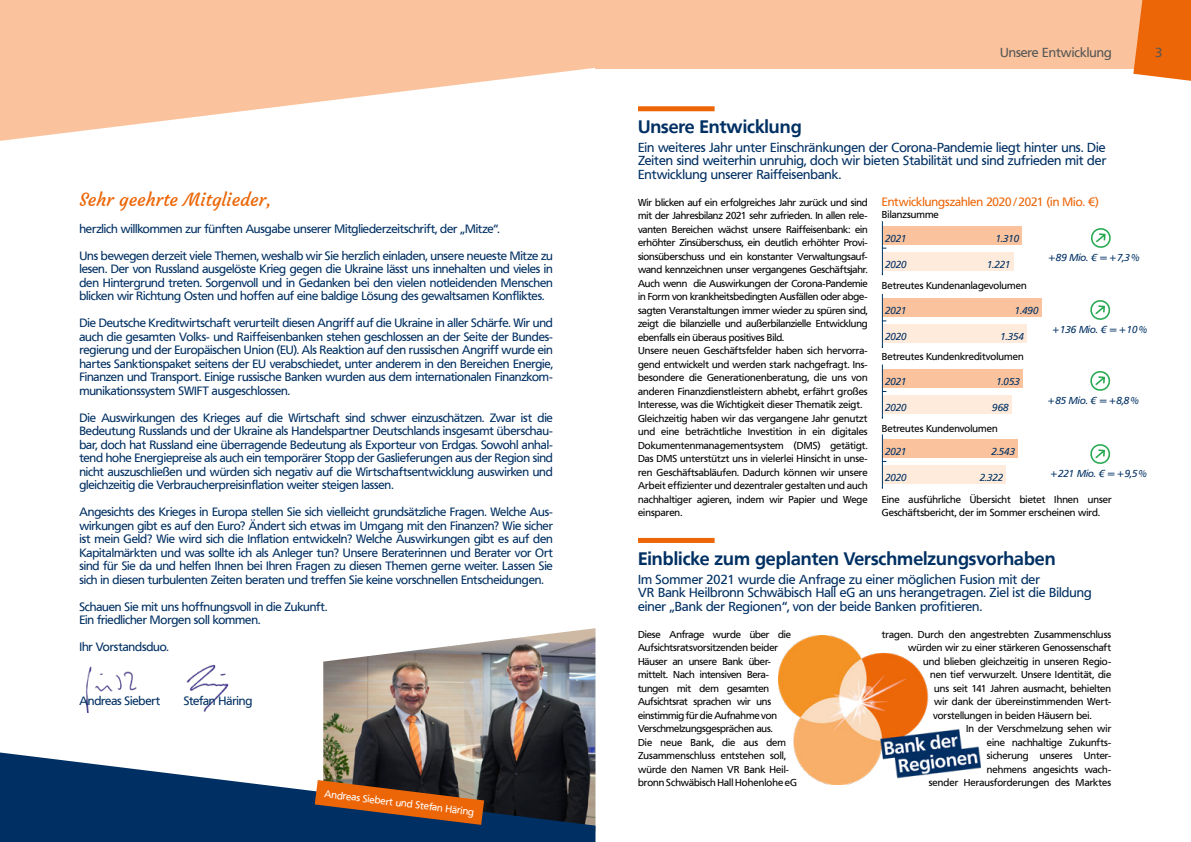
<style>
.page{position:relative;width:1191px;height:842px;background:#fff}
.page>*{position:absolute;margin:0;border:0;box-sizing:border-box;transform-origin:0 0}
.t1{font:700 18px "Frutiger VR";color:#003063}
.t2{font:18px "Courgette";color:#ec6608}
.t3{font:13px/13.5px "Frutiger VR";color:#003063;text-align:justify}
.t4{font:13px "Frutiger VR";color:#575756}
.t5{font:12px/13.5px "Frutiger VR";letter-spacing:-.015em;color:#003063;text-align:justify}
.t6{font:12px "Frutiger VR";letter-spacing:-.005em;color:#ec6608}
.t7{font:10px/13.5px "Frutiger VR";color:#000}
.t8{font:italic 10px "Frutiger VR";color:#003063}
.t9{font:10px "Frutiger VR";color:#fff}
</style>
<div class="page">
<img style="left:323px;top:628px;width:272px;height:124px">
<img style="left:85px;top:666px;width:52px;height:46px">
<img style="left:186px;top:664px;width:43px;height:48px">
<svg style="left:0;top:752px;width:595px;height:90px;background:#304c6b"></svg>
<svg style="left:0;top:0;width:596px;height:141px;fill:#fac39d"></svg>
<div style="left:595px;top:0;width:596px;height:68px;background:#fac39d"></div>
<svg style="left:1133px;top:0;width:58px;height:81px;background:#ed741e"></svg>
<svg style="left:315px;top:780px;width:169px;height:45px;background:#8d4f28"></svg>
<img style="left:778px;top:635px;width:202px;height:150px">
<div style="left:638px;top:106px;width:76px;height:5px;background:#ec6608"></div>
<div style="left:882px;top:226px;width:140px;height:19px;background:#fac39d"></div>
<div style="left:882px;top:252px;width:131px;height:19px;background:#feebdc"></div>
<hr style="left:882px;top:221px;width:1px;height:54px;background:#003865">
<div style="left:882px;top:299px;width:159px;height:18px;background:#fac39d"></div>
<div style="left:882px;top:324px;width:144px;height:19px;background:#feebdc"></div>
<hr style="left:882px;top:294px;width:1px;height:54px;background:#003865">
<div style="left:882px;top:369px;width:140px;height:19px;background:#fac39d"></div>
<div style="left:882px;top:395px;width:129px;height:18px;background:#feebdc"></div>
<hr style="left:882px;top:365px;width:1px;height:53px;background:#003865">
<div style="left:882px;top:440px;width:136px;height:18px;background:#fac39d"></div>
<div style="left:882px;top:465px;width:124px;height:19px;background:#feebdc"></div>
<hr style="left:882px;top:434px;width:1px;height:54px;background:#003865">
<svg style="left:1090px;top:300px;width:21px;height:20px"></svg>
<svg style="left:1090px;top:371px;width:21px;height:20px"></svg>
<svg style="left:1091px;top:228px;width:20px;height:20px"></svg>
<svg style="left:1090px;top:444px;width:21px;height:20px"></svg>
<div style="left:638px;top:538px;width:76px;height:5px;background:#ec6608"></div>
<h1 class="t2" style="left:79px;top:188px;width:194px">Sehr geehrte Mitglieder,</h1>
<p class="t5" style="left:79px;top:222px;width:422px">herzlich willkommen zur fünften Ausgabe unserer Mitgliederzeitschrift, der „Mitze“.</p>
<p class="t5" style="left:79px;top:249px;width:475px">Uns bewegen derzeit viele Themen, weshalb wir Sie herzlich einladen, unsere neueste Mitze zu lesen. Der von Russland ausgelöste Krieg gegen die Ukraine lässt uns innehalten und vieles in den Hintergrund treten. Sorgenvoll und in Gedanken bei den vielen notleidenden Menschen blicken wir Richtung Osten und hoffen auf eine baldige Lösung des gewaltsamen Konfliktes.</p>
<p class="t5" style="left:79px;top:316px;width:475px">Die Deutsche Kreditwirtschaft verurteilt diesen Angriff auf die Ukraine in aller Schärfe. Wir und auch die gesamten Volks- und Raiffeisenbanken stehen geschlossen an der Seite der Bundes&shy;regierung und der Europäischen Union (EU). Als Reaktion auf den russischen Angriff wurde ein hartes Sanktionspaket seitens der EU verabschiedet, unter anderem in den Bereichen Energie, Finanzen und Transport. Einige russische Banken wurden aus dem internationalen Finanzkom&shy;munikationssystem SWIFT ausgeschlossen.</p>
<p class="t5" style="left:79px;top:411px;width:475px">Die Auswirkungen des Krieges auf die Wirtschaft sind schwer einzuschätzen. Zwar ist die Bedeutung Russlands und der Ukraine als Handelspartner Deutschlands insgesamt überschau&shy;bar, doch hat Russland eine überragende Bedeutung als Exporteur von Erdgas. Sowohl anhal&shy;tend hohe Energiepreise als auch ein temporärer Stopp der Gaslieferungen aus der Region sind nicht auszuschließen und würden sich negativ auf die Wirtschaftsentwicklung auswirken und gleichzeitig die Verbraucherpreisinflation weiter steigen lassen.</p>
<p class="t5" style="left:79px;top:505px;width:475px">Angesichts des Krieges in Europa stellen Sie sich vielleicht grundsätzliche Fragen. Welche Aus&shy;wirkungen gibt es auf den Euro? Ändert sich etwas im Umgang mit den Finanzen? Wie sicher ist mein Geld? Wie wird sich die Inflation entwickeln? Welche Auswirkungen gibt es auf den Kapitalmärkten und was sollte ich als Anleger tun? Unsere Beraterinnen und Berater vor Ort sind für Sie da und helfen Ihnen bei Ihren Fragen zu diesen Themen gerne weiter. Lassen Sie sich in diesen turbulenten Zeiten beraten und treffen Sie keine vorschnellen Entscheidungen.</p>
<p class="t5" style="left:79px;top:600px;width:249px">Schauen Sie mit uns hoffnungsvoll in die Zukunft.<br>Ein friedlicher Morgen soll kommen.</p>
<p class="t5" style="left:79px;top:640px;width:91px">Ihr Vorstandsduo.</p>
<p class="t5" style="left:79px;top:694px;width:82px">Andreas Siebert</p>
<p class="t5" style="left:184px;top:694px;width:70px">Stefan Häring</p>
<p class="t9" style="left:325px;top:788px;width:152px;rotate:7deg">Andreas Siebert und Stefan Häring</p>
<h2 class="t4" style="left:1000px;top:45px;width:113px">Unsere Entwicklung</h2>
<h2 class="t4" style="left:1155px;top:45px;width:9px">3</h2>
<h1 class="t1" style="left:638px;top:116px;width:165px">Unsere Entwicklung</h1>
<h2 class="t3" style="left:638px;top:140px;width:470px">Ein weiteres Jahr unter Einschränkungen der Corona-Pandemie liegt hinter uns. Die Zeiten sind weiterhin unruhig, doch wir bieten Stabilität und sind zufrieden mit der Entwicklung unserer Raiffeisenbank.</h2>
<p class="t7" style="left:638px;top:195px;width:231px">Wir blicken auf ein erfolgreiches Jahr zurück und sind mit der Jahresbilanz 2021 sehr zufrieden. In allen rele&shy;vanten Bereichen wächst unsere Raiffeisenbank: ein erhöhter Zinsüberschuss, ein deutlich erhöhter Provi&shy;sionsüberschuss und ein konstanter Verwaltungsauf&shy;wand kennzeichnen unser vergangenes Geschäftsjahr.<br>Auch wenn die Auswirkungen der Corona-Pandemie in Form von krankheitsbedingten Ausfällen oder abge&shy;sagten Veranstaltungen immer wieder zu spüren sind, zeigt die bilanzielle und außerbilanzielle Entwicklung ebenfalls ein überaus positives Bild.<br>Unsere neuen Geschäftsfelder haben sich hervorra&shy;gend entwickelt und werden stark nachgefragt. Ins&shy;besondere die Generationenberatung, die uns von anderen Finanzdienstleistern abhebt, erfährt großes Interesse, was die Wichtigkeit dieser Thematik zeigt.<br>Gleichzeitig haben wir das vergangene Jahr genutzt und eine beträchtliche Investition in ein digitales Dokumentenmanagementsystem (DMS) getätigt.<br>Das DMS unterstützt uns in vielerlei Hinsicht in unse&shy;ren Geschäftsabläufen. Dadurch können wir unsere Arbeit effizienter und dezentraler gestalten und auch nachhaltiger agieren, indem wir Papier und Wege einsparen.</p>
<p class="t6" style="left:882px;top:194px;width:218px">Entwicklungszahlen 2020/2021 (in Mio. €)</p>
<p class="t7" style="left:882px;top:207px;width:58px">Bilanzsumme</p>
<p class="t8" style="left:885px;top:233px;width:23px">2021</p>
<p class="t8" style="left:995px;top:233px;width:25px">1.310</p>
<p class="t8" style="left:885px;top:258px;width:23px">2020</p>
<p class="t8" style="left:987px;top:258px;width:25px">1.221</p>
<p class="t7" style="left:882px;top:279px;width:146px">Betreutes Kundenanlagevolumen</p>
<p class="t8" style="left:885px;top:305px;width:23px">2021</p>
<p class="t8" style="left:1015px;top:305px;width:25px">1.490</p>
<p class="t8" style="left:885px;top:331px;width:23px">2020</p>
<p class="t8" style="left:1000px;top:331px;width:25px">1.354</p>
<p class="t7" style="left:882px;top:350px;width:143px">Betreutes Kundenkreditvolumen</p>
<p class="t8" style="left:885px;top:376px;width:23px">2021</p>
<p class="t8" style="left:996px;top:376px;width:25px">1.053</p>
<p class="t8" style="left:885px;top:401px;width:23px">2020</p>
<p class="t8" style="left:992px;top:401px;width:18px">968</p>
<p class="t7" style="left:882px;top:422px;width:117px">Betreutes Kundenvolumen</p>
<p class="t8" style="left:885px;top:446px;width:23px">2021</p>
<p class="t8" style="left:991px;top:446px;width:25px">2.543</p>
<p class="t8" style="left:885px;top:472px;width:23px">2020</p>
<p class="t8" style="left:979px;top:472px;width:25px">2.322</p>
<p class="t7" style="left:882px;top:492px;width:231px">Eine ausführliche Übersicht bietet Ihnen unser<br>Geschäftsbericht, der im Sommer erscheinen wird.</p>
<p class="t8" style="left:1048px;top:252px;width:93px">+89 Mio. € = +7,3%</p>
<p class="t8" style="left:1052px;top:324px;width:96px">+136 Mio. € = +10%</p>
<p class="t8" style="left:1047px;top:394px;width:93px">+85 Mio. € = +8,8%</p>
<p class="t8" style="left:1050px;top:468px;width:98px">+221 Mio. € = +9,5%</p>
<h1 class="t1" style="left:638px;top:547px;width:419px">Einblicke zum geplanten Verschmelzungsvorhaben</h1>
<h2 class="t3" style="left:638px;top:572px;width:455px;text-align:left">Im Sommer 2021 wurde die Anfrage zu einer möglichen Fusion mit der<br>VR Bank Heilbronn Schwäbisch Hall eG an uns herangetragen. Ziel ist die Bildung einer „Bank der Regionen“, von der beide Banken profitieren.</h2>
<p class="t7" style="left:638px;top:627px;width:161px">Diese Anfrage wurde über die<br>Aufsichtsratsvorsitzenden beider<br>Häuser an unsere Bank über&shy;mittelt. Nach intensiven Bera&shy;tungen mit dem gesamten<br>Aufsichtsrat sprachen wir uns einstimmig für die Aufnahme von<br>Verschmelzungsgesprächen aus.<br>Die neue Bank, die aus dem<br>Zusammenschluss entstehen soll, würde den Namen VR Bank Heil&shy;bronn Schwäbisch Hall Hohenlohe eG</p>
<p class="t7" style="left:882px;top:627px;width:231px">tragen. Durch den angestrebten Zusammenschluss</p>
<p class="t7" style="left:908px;top:641px;width:204px">würden wir zu einer stärkeren Genossenschaft</p>
<p class="t7" style="left:923px;top:654px;width:190px">und blieben gleichzeitig in unseren Regio-</p>
<p class="t7" style="left:930px;top:668px;width:183px">nen tief verwurzelt. Unsere Identität, die</p>
<p class="t7" style="left:934px;top:681px;width:178px">uns seit 141 Jahren ausmacht, behielten</p>
<p class="t7" style="left:934px;top:695px;width:179px">wir dank der übereinstimmenden Wert-</p>
<p class="t7" style="left:933px;top:708px;width:160px">vorstellungen in beiden Häusern bei.</p>
<p class="t7" style="left:966px;top:722px;width:147px">In der Verschmelzung sehen wir</p>
<p class="t7" style="left:986px;top:735px;width:126px">eine nachhaltige Zukunfts-</p>
<p class="t7" style="left:986px;top:749px;width:126px">sicherung unseres Unter-</p>
<p class="t7" style="left:986px;top:762px;width:126px">nehmens angesichts wach-</p>
<p class="t7" style="left:928px;top:776px;width:184px">sender Herausforderungen des Marktes</p>
</div>
